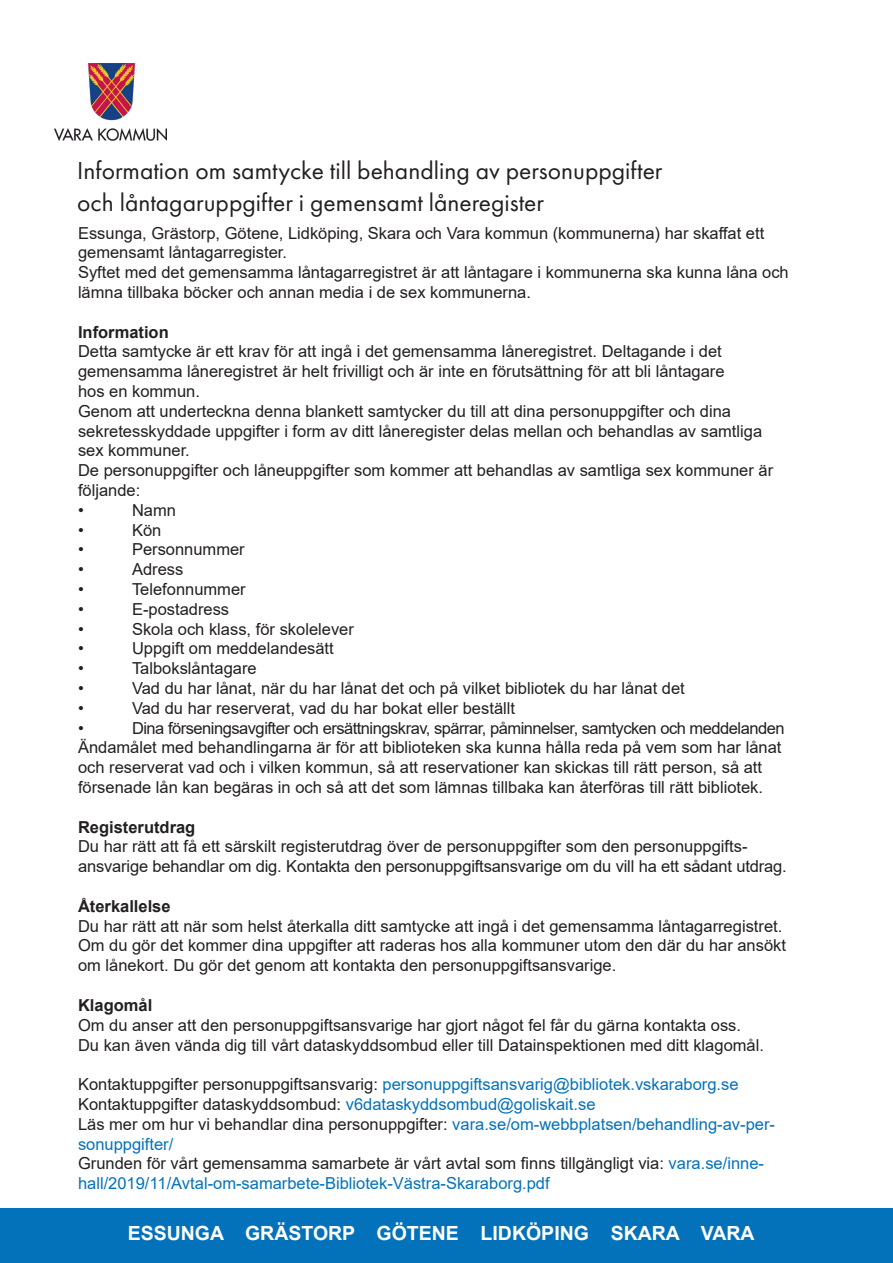
<style>
.page{position:relative;width:893px;height:1263px;background:#fff}
.page>*{position:absolute;margin:0;border:0;box-sizing:border-box;transform-origin:0 0}
.t1{font:25.5px/32.4px "Futura PT";color:#231f20}
.t2{font:700 19.5px "Arial";color:#fff}
.t3{font:16.5px/19.8px "Arial";color:#231f20}
.t4{font:16.5px/19.8px "Arial";color:#0372bb}
.t5{font:16.5px "Arial";letter-spacing:-.03em;color:#231f20}
.t6{font:700 16.5px "Arial";color:#231f20}
.s1{color:#231f20}
.s2{color:#0372bb}
</style>
<div class="page">
<div style="left:0;top:1208px;width:893px;height:55px;background:#0372bb"></div>
<img style="left:54px;top:64px;width:113px;height:77px">
<p class="t1" style="left:77px;top:154px;width:587px">Information om samtycke till behandling av personuppgifter och låntagaruppgifter i gemensamt låneregister</p>
<p class="t3" style="left:78px;top:223px;width:688px">Essunga, Grästorp, Götene, Lidköping, Skara och Vara kommun (kommunerna) har skaffat ett gemensamt låntagarregister.</p>
<p class="t3" style="left:78px;top:262px;width:712px">Syftet med det gemensamma låntagarregistret är att låntagare i kommunerna ska kunna låna och lämna tillbaka böcker och annan media i de sex kommunerna.</p>
<p class="t6" style="left:78px;top:320px;width:92px">Information</p>
<p class="t3" style="left:78px;top:342px;width:648px">Detta samtycke är ett krav för att ingå i det gemensamma låneregistret. Deltagande i det gemensamma låneregistret är helt frivilligt och är inte en förutsättning för att bli låntagare hos en kommun.</p>
<p class="t3" style="left:78px;top:401px;width:686px">Genom att underteckna denna blankett samtycker du till att dina personuppgifter och dina sekretesskyddade uppgifter i form av ditt låneregister delas mellan och behandlas av samtliga sex kommuner.</p>
<p class="t3" style="left:78px;top:460px;width:697px">De personuppgifter och låneuppgifter som kommer att behandlas av samtliga sex kommuner är följande:</p>
<p class="t3" style="left:78px;top:500px;width:7px">•</p>
<p class="t3" style="left:132px;top:500px;width:46px">Namn</p>
<p class="t3" style="left:78px;top:520px;width:7px">•</p>
<p class="t3" style="left:132px;top:520px;width:31px">Kön</p>
<p class="t3" style="left:78px;top:540px;width:7px">•</p>
<p class="t3" style="left:132px;top:540px;width:114px">Personnummer</p>
<p class="t3" style="left:78px;top:559px;width:7px">•</p>
<p class="t3" style="left:132px;top:559px;width:53px">Adress</p>
<p class="t3" style="left:78px;top:579px;width:7px">•</p>
<p class="t3" style="left:132px;top:579px;width:115px">Telefonnummer</p>
<p class="t3" style="left:78px;top:599px;width:7px">•</p>
<p class="t3" style="left:132px;top:599px;width:99px">E-postadress</p>
<p class="t3" style="left:78px;top:619px;width:7px">•</p>
<p class="t3" style="left:132px;top:619px;width:223px">Skola och klass, för skolelever</p>
<p class="t3" style="left:78px;top:639px;width:7px">•</p>
<p class="t3" style="left:132px;top:639px;width:203px">Uppgift om meddelandesätt</p>
<p class="t3" style="left:78px;top:658px;width:7px">•</p>
<p class="t3" style="left:132px;top:658px;width:126px">Talbokslåntagare</p>
<p class="t3" style="left:78px;top:678px;width:7px">•</p>
<p class="t3" style="left:132px;top:678px;width:554px">Vad du har lånat, när du har lånat det och på vilket bibliotek du har lånat det</p>
<p class="t3" style="left:78px;top:698px;width:7px">•</p>
<p class="t3" style="left:132px;top:698px;width:385px">Vad du har reserverat, vad du har bokat eller beställt</p>
<p class="t3" style="left:78px;top:718px;width:7px">•</p>
<p class="t5" style="left:132px;top:716px;width:654px">Dina förseningsavgifter och ersättningskrav, spärrar, påminnelser, samtycken och meddelanden</p>
<p class="t3" style="left:78px;top:738px;width:705px">Ändamålet med behandlingarna är för att biblioteken ska kunna hålla reda på vem som har lånat och reserverat vad och i vilken kommun, så att reservationer kan skickas till rätt person, så att försenade lån kan begäras in och så att det som lämnas tillbaka kan återföras till rätt bibliotek.</p>
<p class="t6" style="left:78px;top:815px;width:119px">Registerutdrag</p>
<p class="t3" style="left:78px;top:837px;width:710px">Du har rätt att få ett särskilt registerutdrag över de personuppgifter som den personuppgifts&shy;ansvarige behandlar om dig. Kontakta den personuppgiftsansvarige om du vill ha ett sådant utdrag.</p>
<p class="t6" style="left:78px;top:894px;width:94px">Återkallelse</p>
<p class="t3" style="left:78px;top:916px;width:709px">Du har rätt att när som helst återkalla ditt samtycke att ingå i det gemensamma låntagarregistret.<br>Om du gör det kommer dina uppgifter att raderas hos alla kommuner utom den där du har ansökt om lånekort. Du gör det genom att kontakta den personuppgiftsansvarige.</p>
<p class="t6" style="left:78px;top:993px;width:76px">Klagomål</p>
<p class="t3" style="left:78px;top:1015px;width:687px">Om du anser att den personuppgiftsansvarige har gjort något fel får du gärna kontakta oss.<br>Du kan även vända dig till vårt dataskyddsombud eller till Datainspektionen med ditt klagomål.</p>
<p class="t4" style="left:78px;top:1074px;width:662px"><span class="s1">Kontaktuppgifter personuppgiftsansvarig:</span> personuppgiftsansvarig@bibliotek.vskaraborg.se</p>
<p class="t3" style="left:78px;top:1094px;width:519px">Kontaktuppgifter dataskyddsombud: <span class="s2">v6dataskyddsombud@goliskait.se</span></p>
<p class="t4" style="left:78px;top:1114px;width:699px"><span class="s1">Läs mer om hur vi behandlar dina personuppgifter:</span> vara.se/om-webbplatsen/behandling-av-per&shy;sonuppgifter/</p>
<p class="t4" style="left:78px;top:1153px;width:687px"><span class="s1">Grunden för vårt gemensamma samarbete är vårt avtal som finns tillgängligt via:</span> vara.se/inne&shy;hall/2019/11/Avtal-om-samarbete-Bibliotek-Västra-Skaraborg.pdf</p>
<p class="t2" style="left:128px;top:1219px;width:628px">ESSUNGA GRÄSTORP GÖTENE LIDKÖPING SKARA VARA</p>
</div>
